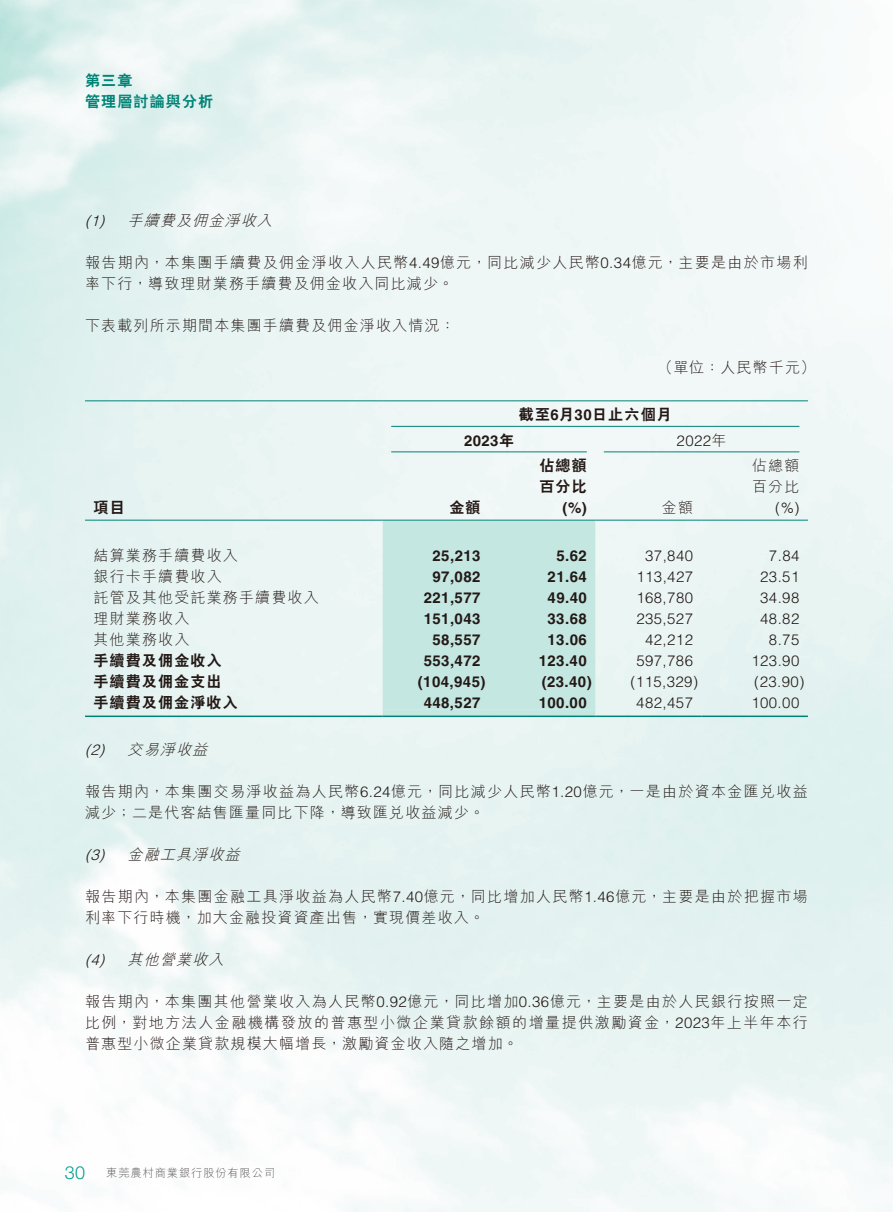
<style>
.page{position:relative;width:893px;height:1212px;background:#fff}
.page>*{position:absolute;margin:0;border:0;box-sizing:border-box;transform-origin:0 0}
.t1{font:300 15px/21px "M Hei HK";letter-spacing:.08em;color:#231916}
.t2{font:700 15px "Helvetica LT Std";letter-spacing:.03em;color:#231916}
.t3{font:300 15px "Helvetica LT Std";letter-spacing:.03em;color:#231916}
.t4{font:800 15px/21px "C Hei 2 HK";letter-spacing:.08em;color:#231916}
.t5{font:italic 300 15px "M Hei HK";color:#231916}
.t6{font:800 15px/21px "C Hei 2 HK";letter-spacing:.08em;color:#008376}
.t7{font:300 11.25px "M Hei HK";letter-spacing:.08em;color:#595857}
.s1{font-family:"Helvetica LT Std"}
.s2{font-family:"Helvetica LT Std";font-weight:700}
.s3{font-family:"C Hei 2 HK";font-weight:800}
.s4{font-family:"M Hei HK"}
.s5{font-family:"Helvetica Neue LT Std";font-size:18px;color:#009d8f}
</style>
<div class="page">
<div style="left:383px;top:521px;width:212px;height:194px;background:#c5e7e2"></div>
<hr style="left:85px;top:400px;width:298px;height:1px;background:#008376">
<hr style="left:383px;top:400px;width:425px;height:1px;background:#008376">
<hr style="left:391px;top:426px;width:408px;height:1px;background:#008376">
<hr style="left:391px;top:451px;width:196px;height:1px;background:#008376">
<hr style="left:604px;top:451px;width:195px;height:1px;background:#008376">
<hr style="left:85px;top:520px;width:298px;height:1px;background:#008376">
<hr style="left:383px;top:520px;width:106px;height:1px;background:#008376">
<hr style="left:489px;top:520px;width:106px;height:1px;background:#008376">
<hr style="left:595px;top:520px;width:107px;height:1px;background:#008376">
<hr style="left:702px;top:520px;width:106px;height:1px;background:#008376">
<hr style="left:85px;top:715px;width:298px;height:2px;background:#008376">
<hr style="left:383px;top:715px;width:106px;height:2px;background:#008376">
<hr style="left:489px;top:715px;width:106px;height:2px;background:#008376">
<hr style="left:595px;top:715px;width:107px;height:2px;background:#008376">
<hr style="left:702px;top:715px;width:106px;height:2px;background:#008376">
<p class="t6" style="left:85px;top:69px;width:130px">第三章<br>管理層討論與分析</p>
<p class="t5" style="left:85px;top:213px;width:192px"><span class="s1">(1)</span> 手續費及佣金淨收入</p>
<p class="t1" style="left:85px;top:252px;width:724px">報告期內，本集團手續費及佣金淨收入人民幣<span class="s1">4.49</span>億元，同比減少人民幣<span class="s1">0.34</span>億元，主要是由於市場利率下行，導致理財業務手續費及佣金收入同比減少。</p>
<p class="t1" style="left:85px;top:315px;width:371px">下表載列所示期間本集團手續費及佣金淨收入情況：</p>
<p class="t1" style="left:658px;top:357px;width:159px">（單位：人民幣千元）</p>
<p class="t4" style="left:519px;top:404px;width:154px">截至<span class="s2">6</span>月<span class="s2">30</span>日止六個月</p>
<p class="t2" style="left:464px;top:431px;width:52px">2023<span class="s3">年</span></p>
<p class="t3" style="left:677px;top:431px;width:52px">2022<span class="s4">年</span></p>
<p class="t4" style="left:94px;top:497px;width:33px">項目</p>
<p class="t4" style="left:449px;top:497px;width:33px">金額</p>
<p class="t4" style="left:539px;top:455px;width:49px">佔總額百分比</p>
<p class="t2" style="left:563px;top:499px;width:26px">(%)</p>
<p class="t1" style="left:662px;top:497px;width:33px">金額</p>
<p class="t1" style="left:752px;top:455px;width:49px">佔總額百分比</p>
<p class="t3" style="left:775px;top:499px;width:26px">(%)</p>
<p class="t1" style="left:94px;top:544px;width:146px">結算業務手續費收入</p>
<p class="t2" style="left:433px;top:546px;width:49px">25,213</p>
<p class="t2" style="left:556px;top:546px;width:32px">5.62</p>
<p class="t3" style="left:645px;top:546px;width:49px">37,840</p>
<p class="t3" style="left:769px;top:546px;width:32px">7.84</p>
<p class="t1" style="left:94px;top:565px;width:130px">銀行卡手續費收入</p>
<p class="t2" style="left:432px;top:567px;width:49px">97,082</p>
<p class="t2" style="left:548px;top:567px;width:41px">21.64</p>
<p class="t3" style="left:636px;top:567px;width:58px">113,427</p>
<p class="t3" style="left:760px;top:567px;width:41px">23.51</p>
<p class="t1" style="left:94px;top:586px;width:227px">託管及其他受託業務手續費收入</p>
<p class="t2" style="left:424px;top:588px;width:58px">221,577</p>
<p class="t2" style="left:548px;top:588px;width:41px">49.40</p>
<p class="t3" style="left:636px;top:588px;width:58px">168,780</p>
<p class="t3" style="left:760px;top:588px;width:41px">34.98</p>
<p class="t1" style="left:93px;top:607px;width:97px">理財業務收入</p>
<p class="t2" style="left:424px;top:609px;width:58px">151,043</p>
<p class="t2" style="left:548px;top:609px;width:41px">33.68</p>
<p class="t3" style="left:636px;top:609px;width:58px">235,527</p>
<p class="t3" style="left:760px;top:609px;width:41px">48.82</p>
<p class="t1" style="left:93px;top:628px;width:97px">其他業務收入</p>
<p class="t2" style="left:432px;top:630px;width:49px">58,557</p>
<p class="t2" style="left:548px;top:630px;width:41px">13.06</p>
<p class="t3" style="left:645px;top:630px;width:49px">42,212</p>
<p class="t3" style="left:769px;top:630px;width:32px">8.75</p>
<p class="t4" style="left:93px;top:649px;width:130px">手續費及佣金收入</p>
<p class="t2" style="left:424px;top:651px;width:58px">553,472</p>
<p class="t2" style="left:539px;top:651px;width:49px">123.40</p>
<p class="t3" style="left:636px;top:651px;width:58px">597,786</p>
<p class="t3" style="left:751px;top:651px;width:49px">123.90</p>
<p class="t4" style="left:93px;top:670px;width:130px">手續費及佣金支出</p>
<p class="t2" style="left:418px;top:672px;width:69px">(104,945)</p>
<p class="t2" style="left:542px;top:672px;width:52px">(23.40)</p>
<p class="t3" style="left:630px;top:672px;width:69px">(115,329)</p>
<p class="t3" style="left:754px;top:672px;width:52px">(23.90)</p>
<p class="t4" style="left:93px;top:691px;width:146px">手續費及佣金淨收入</p>
<p class="t2" style="left:424px;top:693px;width:58px">448,527</p>
<p class="t2" style="left:539px;top:693px;width:49px">100.00</p>
<p class="t3" style="left:636px;top:693px;width:58px">482,457</p>
<p class="t3" style="left:751px;top:693px;width:49px">100.00</p>
<p class="t5" style="left:85px;top:742px;width:128px"><span class="s1">(2)</span> 交易淨收益</p>
<p class="t1" style="left:85px;top:781px;width:724px">報告期內，本集團交易淨收益為人民幣<span class="s1">6.24</span>億元，同比減少人民幣<span class="s1">1.20</span>億元，一是由於資本金匯兌收益減少；二是代客結售匯量同比下降，導致匯兌收益減少。</p>
<p class="t5" style="left:85px;top:847px;width:160px"><span class="s1">(3)</span> 金融工具淨收益</p>
<p class="t1" style="left:85px;top:886px;width:724px">報告期內，本集團金融工具淨收益為人民幣<span class="s1">7.40</span>億元，同比增加人民幣<span class="s1">1.46</span>億元，主要是由於把握市場利率下行時機，加大金融投資資產出售，實現價差收入。</p>
<p class="t5" style="left:85px;top:952px;width:144px"><span class="s1">(4)</span> 其他營業收入</p>
<p class="t1" style="left:85px;top:991px;width:724px;text-align:justify">報告期內，本集團其他營業收入為人民幣<span class="s1">0.92</span>億元，同比增加<span class="s1">0.36</span>億元，主要是由於人民銀行按照一定比例，對地方法人金融機構發放的普惠型小微企業貸款餘額的增量提供激勵資金，<span class="s1">2023</span>年上半年本行普惠型小微企業貸款規模大幅增長，激勵資金收入隨之增加。</p>
<p class="t7" style="left:65px;top:1167px;width:212px"><span class="s5">30</span> 東莞農村商業銀行股份有限公司</p>
</div>
